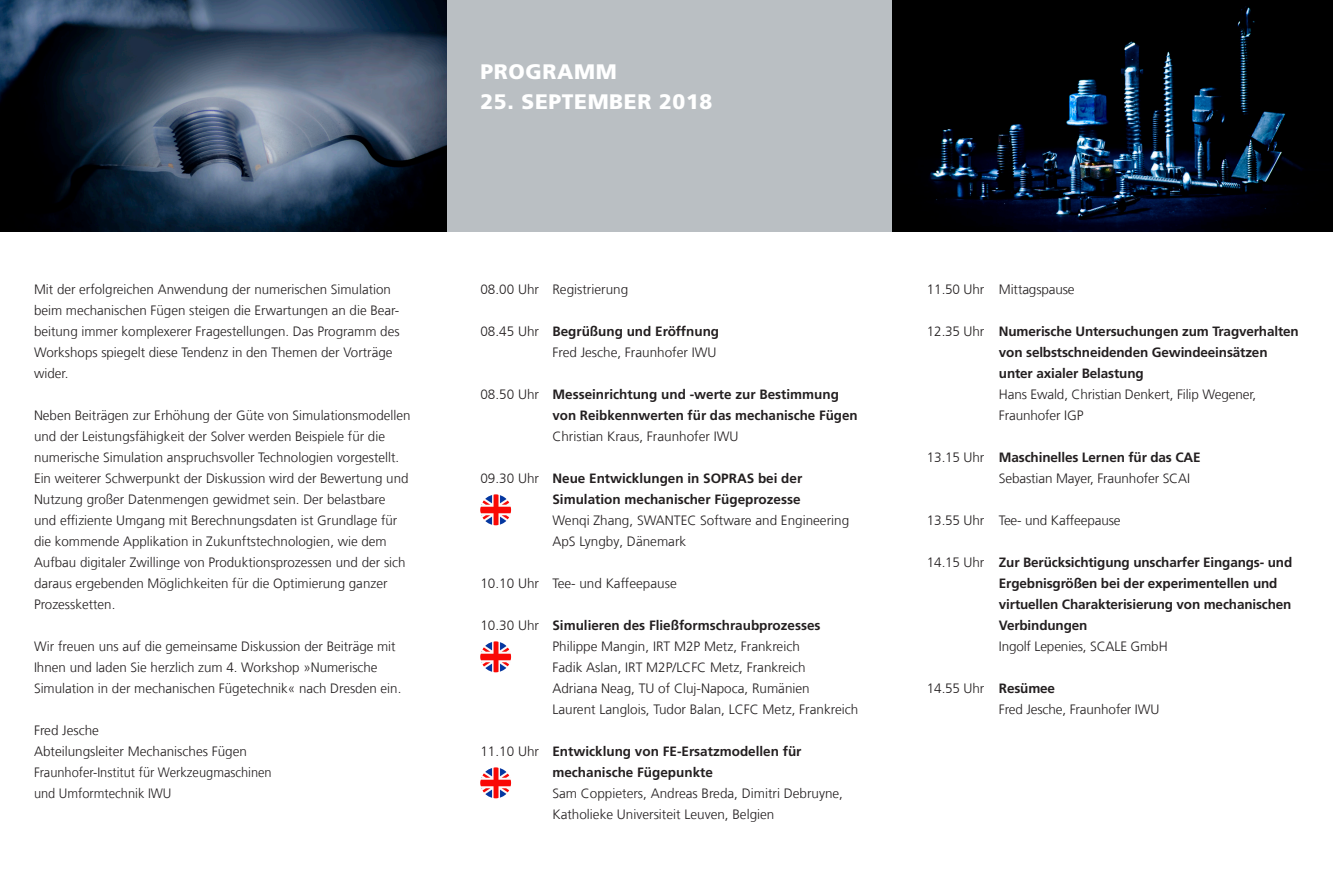
<style>
.page{position:relative;width:1333px;height:893px;background:#fff}
.page>*{position:absolute;margin:0;border:0;box-sizing:border-box;transform-origin:0 0}
._12_Überschrift_im_B{font:900 21px "Frutiger LT Com";letter-spacing:.03em;color:#fff}
._06_Fließtext{font:300 13.5px/21px "Frutiger LT Com";color:#231f20}
._06_Fließtext-2{font:700 13.5px/21px "Frutiger LT Com";letter-spacing:-.01em;color:#231f20}
._06_Fließtext-3{font:300 13.5px "Frutiger LT Com";color:#231f20;scale:.95 1}
.s1{font-weight:300}
.s2{font-weight:700}
</style>
<div class="page">
<div style="left:436px;top:0;width:466px;height:231px;background:#babfc3"></div>
<svg style="left:480px;top:495px;width:31px;height:30px"></svg>
<svg style="left:480px;top:642px;width:31px;height:30px"></svg>
<svg style="left:480px;top:768px;width:31px;height:30px"></svg>
<img style="left:0;top:0;width:446px;height:231px">
<img style="left:893px;top:0;width:440px;height:231px">
<p class="_06_Fließtext" style="left:34px;top:279px;width:367px">Mit der erfolgreichen Anwendung der numerischen Simulation beim mechanischen Fügen steigen die Erwartungen an die Bear&shy;beitung immer komplexerer Fragestellungen. Das Programm des Workshops spiegelt diese Tendenz in den Themen der Vorträge wider.</p>
<p class="_06_Fließtext" style="left:34px;top:405px;width:378px">Neben Beiträgen zur Erhöhung der Güte von Simulationsmodellen und der Leistungsfähigkeit der Solver werden Beispiele für die numerische Simulation anspruchsvoller Technologien vorgestellt.<br>Ein weiterer Schwerpunkt der Diskussion wird der Bewertung und Nutzung großer Datenmengen gewidmet sein. Der belastbare und effiziente Umgang mit Berechnungsdaten ist Grundlage für die kommende Applikation in Zukunftstechnologien, wie dem Aufbau digitaler Zwillinge von Produktionsprozessen und der sich daraus ergebenden Möglichkeiten für die Optimierung ganzer Prozessketten.</p>
<p class="_06_Fließtext" style="left:34px;top:636px;width:369px">Wir freuen uns auf die gemeinsame Diskussion der Beiträge mit<br>Ihnen und laden Sie herzlich zum 4. Workshop »Numerische<br>Simulation in der mechanischen Fügetechnik« nach Dresden ein.</p>
<p class="_06_Fließtext" style="left:34px;top:720px;width:67px">Fred Jesche</p>
<p class="_06_Fließtext" style="left:34px;top:741px;width:215px">Abteilungsleiter Mechanisches Fügen</p>
<p class="_06_Fließtext-3" style="left:34px;top:765px;width:252px">Fraunhofer-Institut für Werkzeugmaschinen</p>
<p class="_06_Fließtext-3" style="left:34px;top:786px;width:146px">und Umformtechnik IWU</p>
<p class="_12_Überschrift_im_B" style="left:480px;top:59px;width:138px">PROGRAMM</p>
<p class="_12_Überschrift_im_B" style="left:480px;top:89px;width:233px">25. SEPTEMBER 2018</p>
<p class="_06_Fließtext" style="left:480px;top:279px;width:149px">08.00 Uhr Registrierung</p>
<p class="_06_Fließtext-2" style="left:480px;top:321px;width:240px"><span class="s1">08.45 Uhr</span> Begrüßung und Eröffnung</p>
<p class="_06_Fließtext" style="left:552px;top:342px;width:166px">Fred Jesche, Fraunhofer IWU</p>
<p class="_06_Fließtext-2" style="left:552px;top:384px;width:307px;text-indent:-72px"><span class="s1">08.50 Uhr</span> Messeinrichtung und -werte zur Bestimmung von Reibkennwerten für das mechanische Fügen</p>
<p class="_06_Fließtext" style="left:552px;top:426px;width:188px">Christian Kraus, Fraunhofer IWU</p>
<p class="_06_Fließtext-2" style="left:480px;top:468px;width:323px;text-align:right"><span class="s1">09.30 Uhr</span> Neue Entwicklungen in SOPRAS bei der<br>Simulation mechanischer Fügeprozesse</p>
<p class="_06_Fließtext" style="left:552px;top:510px;width:298px">Wenqi Zhang, SWANTEC Software and Engineering<br>ApS Lyngby, Dänemark</p>
<p class="_06_Fließtext" style="left:480px;top:573px;width:198px">10.10 Uhr Tee- und Kaffeepause</p>
<p class="_06_Fließtext-2" style="left:480px;top:615px;width:342px"><span class="s1">10.30 Uhr</span> Simulieren des Fließformschraubprozesses</p>
<p class="_06_Fließtext" style="left:552px;top:636px;width:307px">Philippe Mangin, IRT M2P Metz, Frankreich<br>Fadik Aslan, IRT M2P/LCFC Metz, Frankreich<br>Adriana Neag, TU of Cluj-Napoca, Rumänien<br>Laurent Langlois, Tudor Balan, LCFC Metz, Frankreich</p>
<p class="_06_Fließtext-2" style="left:552px;top:741px;width:251px;text-indent:-72px"><span class="s1">11.10 Uhr</span> Entwicklung von FE-Ersatzmodellen für mechanische Fügepunkte</p>
<p class="_06_Fließtext" style="left:552px;top:783px;width:292px">Sam Coppieters, Andreas Breda, Dimitri Debruyne,<br>Katholieke Universiteit Leuven, Belgien</p>
<p class="_06_Fließtext" style="left:927px;top:279px;width:149px">11.50 Uhr Mittagspause</p>
<p class="_06_Fließtext-2" style="left:999px;top:321px;width:301px;text-indent:-72px"><span class="s1">12.35 Uhr</span> Numerische Untersuchungen zum Tragverhalten von selbstschneidenden Gewindeeinsätzen unter axialer Belastung</p>
<p class="_06_Fließtext" style="left:999px;top:384px;width:259px">Hans Ewald, Christian Denkert, Filip Wegener,<br>Fraunhofer IGP</p>
<p class="_06_Fließtext-2" style="left:927px;top:447px;width:275px"><span class="s1">13.15 Uhr</span> Maschinelles Lernen für das CAE</p>
<p class="_06_Fließtext" style="left:999px;top:468px;width:193px">Sebastian Mayer, Fraunhofer SCAI</p>
<p class="_06_Fließtext" style="left:927px;top:510px;width:195px">13.55 Uhr Tee- und Kaffeepause</p>
<p class="_06_Fließtext-2" style="left:999px;top:552px;width:295px;text-indent:-72px"><span class="s1">14.15 Uhr</span> Zur Berücksichtigung unscharfer Eingangs- und Ergebnisgrößen bei der experimentellen und virtuellen Charakterisierung von mechanischen Verbindungen</p>
<p class="_06_Fließtext" style="left:999px;top:636px;width:170px">Ingolf Lepenies, SCALE GmbH</p>
<p class="_06_Fließtext" style="left:927px;top:678px;width:130px">14.55 Uhr <span class="s2">Resümee</span></p>
<p class="_06_Fließtext" style="left:999px;top:699px;width:162px">Fred Jesche, Fraunhofer IWU</p>
</div>
